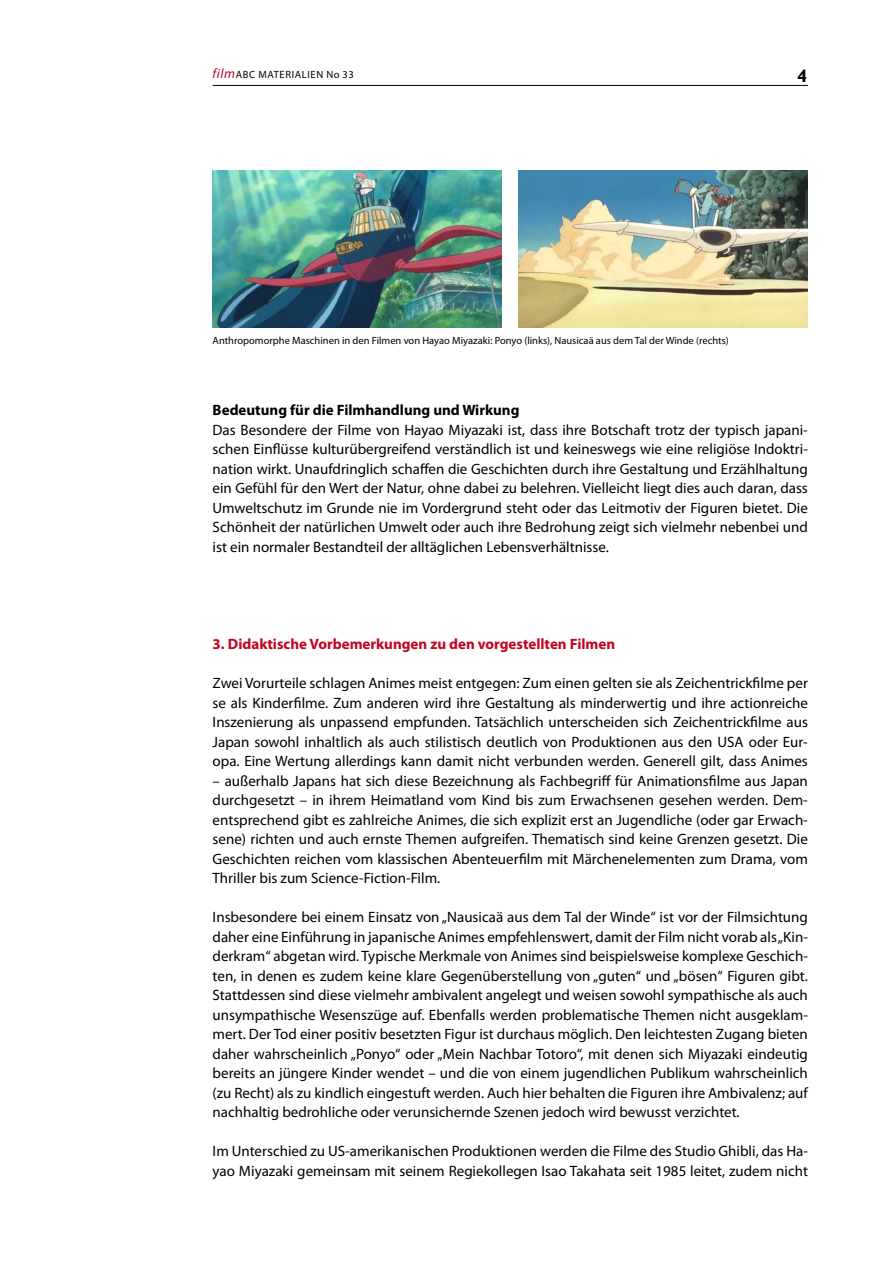
<style>
.page{position:relative;width:893px;height:1263px;background:#fff}
.page>*{position:absolute;margin:0;border:0;box-sizing:border-box;transform-origin:0 0}
.t1{font:700 18px "Gill Sans";color:#000}
.t2{font:15px/19.5px "Myriad Pro";color:#000;text-align:justify}
.t3{font:700 15px "Myriad Pro";color:#c3041f}
.t4{font:700 15px "Myriad Pro";color:#000}
.t5{font:10.5px "Myriad Pro";color:#000}
.t6{font:10.5px "Myriad Pro";letter-spacing:.06em;color:#000}
.s1{font-style:italic;font-size:13.5px;color:#c3041f}
</style>
<div class="page">
<hr style="left:213px;top:85px;width:595px;height:1px;background:#000">
<img style="left:213px;top:170px;width:289px;height:157px">
<img style="left:519px;top:170px;width:289px;height:157px">
<p class="t6" style="left:213px;top:68px;width:143px"><span class="s1">film</span>ABC Materialien No 33</p>
<p class="t1" style="left:797px;top:65px;width:11px">4</p>
<p class="t5" style="left:213px;top:334px;width:518px">Anthropomorphe Maschinen in den Filmen von Hayao Miyazaki: Ponyo (links), Nausicaä aus dem Tal der Winde (rechts)</p>
<p class="t4" style="left:213px;top:400px;width:308px">Bedeutung für die Filmhandlung und Wirkung</p>
<p class="t2" style="left:213px;top:420px;width:597px">Das Besondere der Filme von Hayao Miyazaki ist, dass ihre Botschaft trotz der typisch japani&shy;schen Einflüsse kulturübergreifend verständlich ist und keineswegs wie eine religiöse I ndoktri&shy;nation wirkt. Unaufdringlich schaffen die Geschichten durch ihre Gestaltung und Erzählhaltung ein Gefühl für den Wert der Natur, ohne dabei zu belehren. Vielleicht liegt dies auch daran, dass Umweltschutz im Grunde nie im Vordergrund steht oder das Leitmotiv der Figuren bietet. Die Schönheit der natürlichen Umwelt oder auch ihre Bedrohung zeigt sich vielmehr nebenbei und ist ein normaler Bestandteil der alltäglichen Lebensverhältnisse.</p>
<p class="t3" style="left:213px;top:634px;width:404px">3. Didaktische Vorbemerkungen zu den vorgestellten Filmen</p>
<p class="t2" style="left:213px;top:673px;width:597px">Zwei Vorurteile schlagen Animes meist entgegen: Zum einen gelten sie als Zeichentrickfilme per se als Kinderfilme. Zum anderen wird ihre Gestaltung als minderwertig und ihre actionreiche I nszenierung als unpassend empfunden. Tatsächlich unterscheiden sich Zeichentrickfilme aus Japan sowohl inhaltlich als auch stilistisch deutlich von Produktionen aus den USA oder Eur&shy;opa. Eine Wertung allerdings kann damit nicht verbunden werden. Generell gilt, dass Animes</p>
<p class="t2" style="left:213px;top:771px;width:597px">– außerhalb Japans hat sich diese Bezeichnung als Fachbegriff für Animationsfilme aus Japan durchgesetzt – in ihrem Heimatland vom Kind bis zum Erwachsenen gesehen werden. Dem&shy;entsprechend gibt es zahlreiche Animes, die sich explizit erst an Jugendliche (oder gar Erwach&shy;sene) richten und auch ernste Themen aufgreifen. Thematisch sind keine Grenzen gesetzt. Die Geschichten reichen vom klassischen Abenteuerfilm mit Märchenelementen zum Drama, vom Thriller bis zum Science-Fiction-Film.</p>
<p class="t2" style="left:213px;top:907px;width:597px">I nsbesondere bei einem Einsatz von „Nausicaä aus dem Tal der Winde“ ist vor der Filmsichtung daher eine Einführung in japanische Animes empfehlenswert, damit der Film nicht vorab als „Kin&shy;derkram“ abgetan wird. Typische Merkmale von Animes sind beispielsweise komplexe Geschich&shy;ten, in denen es zudem keine klare Gegenüberstellung von „guten“ und „bösen“ Figuren gibt.<br>Stattdessen sind diese vielmehr ambivalent angelegt und weisen sowohl sympathische als auch unsympathische Wesenszüge auf. Ebenfalls werden problematische Themen nicht ausgeklam&shy;mert. Der Tod einer positiv besetzten Figur ist durchaus möglich. Den leichtesten Zugang bieten daher wahrscheinlich „Ponyo“ oder „Mein Nachbar Totoro“, mit denen sich Miyazaki eindeutig bereits an jüngere Kinder wendet – und die von einem jugendlichen Publikum wahrscheinlich (zu Recht) als zu kindlich eingestuft werden. Auch hier behalten die Figuren ihre Ambivalenz; auf nachhaltig bedrohliche oder verunsichernde Szenen jedoch wird bewusst verzichtet.</p>
<p class="t2" style="left:213px;top:1141px;width:597px">I m Unterschied zu US-amerikanischen Produktionen werden die Filme des Studio Ghibli, das Ha&shy;yao Miyazaki gemeinsam mit seinem Regiekollegen Isao Takahata seit 1985 leitet, zudem nicht</p>
</div>
